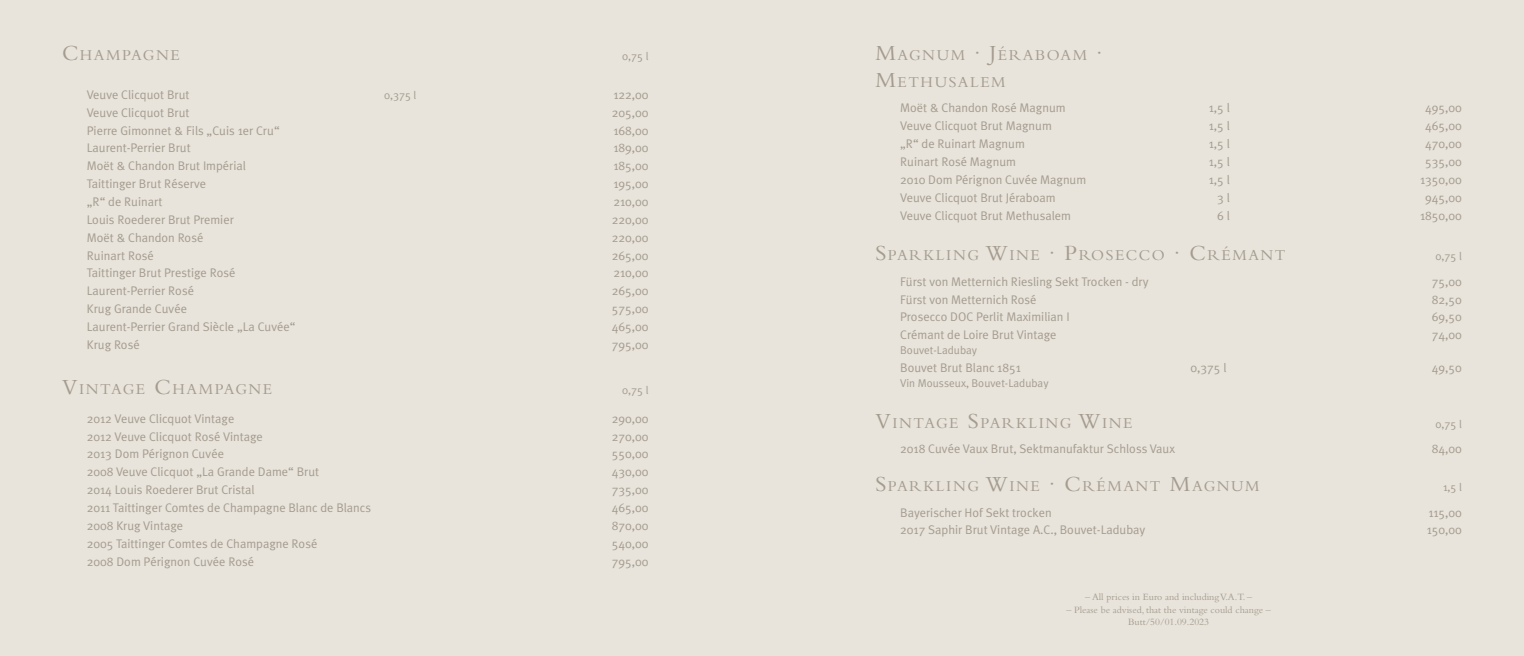
<style>
.page{position:relative;width:1524px;height:656px;background:#fff}
.page>*{position:absolute;margin:0;border:0;box-sizing:border-box;transform-origin:0 0}
.t1{font:15.75px/27px "Bembo";letter-spacing:.095em;color:#a49c8f}
.t2{font:12.5px "Meta Plus Normal";color:#a49c8f}
.t3{font:11.25px "Meta Plus Normal";color:#a49c8f}
.t4{font:10px/12.5px "Bembo";color:#a49c8f;text-align:center}
.s1{font-size:22.5px}
</style>
<div class="page">
<div style="left:0;top:0;width:762px;height:656px;background:#e8e3db"></div>
<div style="left:762px;top:0;width:762px;height:656px;background:#e8e3db"></div>
<p class="t1" style="left:62px;top:41px;width:119px"><span class="s1">C</span>HAMPAGNE</p>
<p class="t3" style="left:622px;top:49px;width:28px">0,75 l</p>
<p class="t2" style="left:87px;top:87px;width:104px">Veuve Clicquot Brut</p>
<p class="t3" style="left:384px;top:88px;width:34px">0,375 l</p>
<p class="t2" style="left:613px;top:87px;width:37px">122,00</p>
<p class="t2" style="left:87px;top:105px;width:104px">Veuve Clicquot Brut</p>
<p class="t2" style="left:612px;top:105px;width:38px">205,00</p>
<p class="t2" style="left:87px;top:123px;width:194px">Pierre Gimonnet &amp; Fils „Cuis 1er Cru“</p>
<p class="t2" style="left:613px;top:123px;width:37px">168,00</p>
<p class="t2" style="left:87px;top:141px;width:105px">Laurent-Perrier Brut</p>
<p class="t2" style="left:613px;top:141px;width:37px">189,00</p>
<p class="t2" style="left:87px;top:159px;width:161px">Moët &amp; Chandon Brut Impérial</p>
<p class="t2" style="left:613px;top:159px;width:37px">185,00</p>
<p class="t2" style="left:87px;top:176px;width:121px">Taittinger Brut Réserve</p>
<p class="t2" style="left:613px;top:176px;width:37px">195,00</p>
<p class="t2" style="left:87px;top:194px;width:77px">„R“ de Ruinart</p>
<p class="t2" style="left:613px;top:194px;width:37px">210,00</p>
<p class="t2" style="left:87px;top:212px;width:149px">Louis Roederer Brut Premier</p>
<p class="t2" style="left:612px;top:212px;width:38px">220,00</p>
<p class="t2" style="left:87px;top:230px;width:118px">Moët &amp; Chandon Rosé</p>
<p class="t2" style="left:612px;top:230px;width:38px">220,00</p>
<p class="t2" style="left:87px;top:248px;width:68px">Ruinart Rosé</p>
<p class="t2" style="left:612px;top:248px;width:38px">265,00</p>
<p class="t2" style="left:87px;top:266px;width:150px">Taittinger Brut Prestige Rosé</p>
<p class="t2" style="left:613px;top:266px;width:37px">210,00</p>
<p class="t2" style="left:87px;top:284px;width:109px">Laurent-Perrier Rosé</p>
<p class="t2" style="left:612px;top:284px;width:38px">265,00</p>
<p class="t2" style="left:87px;top:301px;width:102px">Krug Grande Cuvée</p>
<p class="t2" style="left:612px;top:301px;width:38px">575,00</p>
<p class="t2" style="left:87px;top:319px;width:210px">Laurent-Perrier Grand Siècle „La Cuvée“</p>
<p class="t2" style="left:612px;top:319px;width:38px">465,00</p>
<p class="t2" style="left:87px;top:337px;width:54px">Krug Rosé</p>
<p class="t2" style="left:612px;top:337px;width:38px">795,00</p>
<p class="t1" style="left:62px;top:375px;width:212px"><span class="s1">V</span>INTAGE <span class="s1">C</span>HAMPAGNE</p>
<p class="t3" style="left:622px;top:383px;width:28px">0,75 l</p>
<p class="t2" style="left:87px;top:411px;width:149px">2012 Veuve Clicquot Vintage</p>
<p class="t2" style="left:612px;top:411px;width:38px">290,00</p>
<p class="t2" style="left:87px;top:429px;width:178px">2012 Veuve Clicquot Rosé Vintage</p>
<p class="t2" style="left:612px;top:429px;width:38px">270,00</p>
<p class="t2" style="left:87px;top:447px;width:139px">2013 Dom Pérignon Cuvée</p>
<p class="t2" style="left:612px;top:447px;width:38px">550,00</p>
<p class="t2" style="left:87px;top:464px;width:234px">2008 Veuve Clicquot „La Grande Dame“ Brut</p>
<p class="t2" style="left:612px;top:464px;width:38px">430,00</p>
<p class="t2" style="left:87px;top:482px;width:169px">2014 Louis Roederer Brut Cristal</p>
<p class="t2" style="left:612px;top:482px;width:38px">735,00</p>
<p class="t2" style="left:87px;top:500px;width:286px">2011 Taittinger Comtes de Champagne Blanc de Blancs</p>
<p class="t2" style="left:612px;top:500px;width:38px">465,00</p>
<p class="t2" style="left:87px;top:518px;width:98px">2008 Krug Vintage</p>
<p class="t2" style="left:612px;top:518px;width:38px">870,00</p>
<p class="t2" style="left:87px;top:536px;width:232px">2005 Taittinger Comtes de Champagne Rosé</p>
<p class="t2" style="left:612px;top:536px;width:38px">540,00</p>
<p class="t2" style="left:87px;top:554px;width:169px">2008 Dom Pérignon Cuvée Rosé</p>
<p class="t2" style="left:612px;top:554px;width:38px">795,00</p>
<p class="t1" style="left:875px;top:41px;width:228px"><span class="s1">M</span>AGNUM <span class="s1">· J</span>ÉRABOAM <span class="s1">·<br>M</span>ETHUSALEM</p>
<p class="t2" style="left:900px;top:101px;width:167px">Moët &amp; Chandon Rosé Magnum</p>
<p class="t2" style="left:1208px;top:101px;width:23px">1,5 l</p>
<p class="t2" style="left:1425px;top:101px;width:38px">495,00</p>
<p class="t2" style="left:900px;top:119px;width:153px">Veuve Clicquot Brut Magnum</p>
<p class="t2" style="left:1208px;top:119px;width:23px">1,5 l</p>
<p class="t2" style="left:1425px;top:119px;width:38px">465,00</p>
<p class="t2" style="left:900px;top:137px;width:126px">„R“ de Ruinart Magnum</p>
<p class="t2" style="left:1208px;top:137px;width:23px">1,5 l</p>
<p class="t2" style="left:1425px;top:137px;width:38px">470,00</p>
<p class="t2" style="left:900px;top:154px;width:117px">Ruinart Rosé Magnum</p>
<p class="t2" style="left:1208px;top:154px;width:23px">1,5 l</p>
<p class="t2" style="left:1425px;top:154px;width:38px">535,00</p>
<p class="t2" style="left:900px;top:172px;width:188px">2010 Dom Pérignon Cuvée Magnum</p>
<p class="t2" style="left:1208px;top:172px;width:23px">1,5 l</p>
<p class="t2" style="left:1420px;top:172px;width:43px">1350,00</p>
<p class="t2" style="left:900px;top:190px;width:157px">Veuve Clicquot Brut Jéraboam</p>
<p class="t2" style="left:1217px;top:190px;width:14px">3l</p>
<p class="t2" style="left:1425px;top:190px;width:38px">945,00</p>
<p class="t2" style="left:900px;top:208px;width:172px">Veuve Clicquot Brut Methusalem</p>
<p class="t2" style="left:1217px;top:208px;width:14px">6l</p>
<p class="t2" style="left:1420px;top:208px;width:43px">1850,00</p>
<p class="t1" style="left:875px;top:241px;width:412px"><span class="s1">S</span>PARKLING <span class="s1">W</span>INE <span class="s1">· P</span>ROSECCO <span class="s1">· C</span>RÉMANT</p>
<p class="t3" style="left:1435px;top:249px;width:28px">0,75 l</p>
<p class="t2" style="left:900px;top:274px;width:250px">Fürst von Metternich Riesling Sekt Trocken - dry</p>
<p class="t2" style="left:1432px;top:274px;width:32px">75,00</p>
<p class="t2" style="left:900px;top:292px;width:138px">Fürst von Metternich Rosé</p>
<p class="t2" style="left:1432px;top:292px;width:32px">82,50</p>
<p class="t2" style="left:900px;top:310px;width:171px">Prosecco DOC Perlit Maximilian I</p>
<p class="t2" style="left:1432px;top:310px;width:32px">69,50</p>
<p class="t2" style="left:900px;top:327px;width:158px">Crémant de Loire Brut Vintage</p>
<p class="t2" style="left:1432px;top:327px;width:32px">74,00</p>
<p class="t3" style="left:900px;top:344px;width:78px">Bouvet-Ladubay</p>
<p class="t2" style="left:900px;top:360px;width:122px">Bouvet Brut Blanc 1851</p>
<p class="t2" style="left:1190px;top:360px;width:38px">0,375 l</p>
<p class="t2" style="left:1432px;top:360px;width:32px">49,50</p>
<p class="t3" style="left:900px;top:376px;width:150px">Vin Mousseux, Bouvet-Ladubay</p>
<p class="t1" style="left:875px;top:409px;width:259px"><span class="s1">V</span>INTAGE <span class="s1">S</span>PARKLING <span class="s1">W</span>INE</p>
<p class="t3" style="left:1435px;top:417px;width:28px">0,75 l</p>
<p class="t2" style="left:900px;top:441px;width:276px">2018 Cuvée Vaux Brut, Sektmanufaktur Schloss Vaux</p>
<p class="t2" style="left:1432px;top:441px;width:32px">84,00</p>
<p class="t1" style="left:875px;top:472px;width:386px"><span class="s1">S</span>PARKLING <span class="s1">W</span>INE <span class="s1">· C</span>RÉMANT <span class="s1">M</span>AGNUM</p>
<p class="t3" style="left:1443px;top:480px;width:20px">1,5 l</p>
<p class="t2" style="left:900px;top:505px;width:153px">Bayerischer Hof Sekt trocken</p>
<p class="t2" style="left:1428px;top:505px;width:35px">115,00</p>
<p class="t2" style="left:900px;top:522px;width:247px">2017 Saphir Brut Vintage A.C., Bouvet-Ladubay</p>
<p class="t2" style="left:1426px;top:522px;width:37px">150,00</p>
<p class="t4" style="left:1085px;top:590px;width:169px">– All prices in Euro and including V.A.T. –</p>
<p class="t4" style="left:1066px;top:603px;width:206px">– Please be advised, that the vintage could change –<br>Butt/50/01.09.2023</p>
</div>
